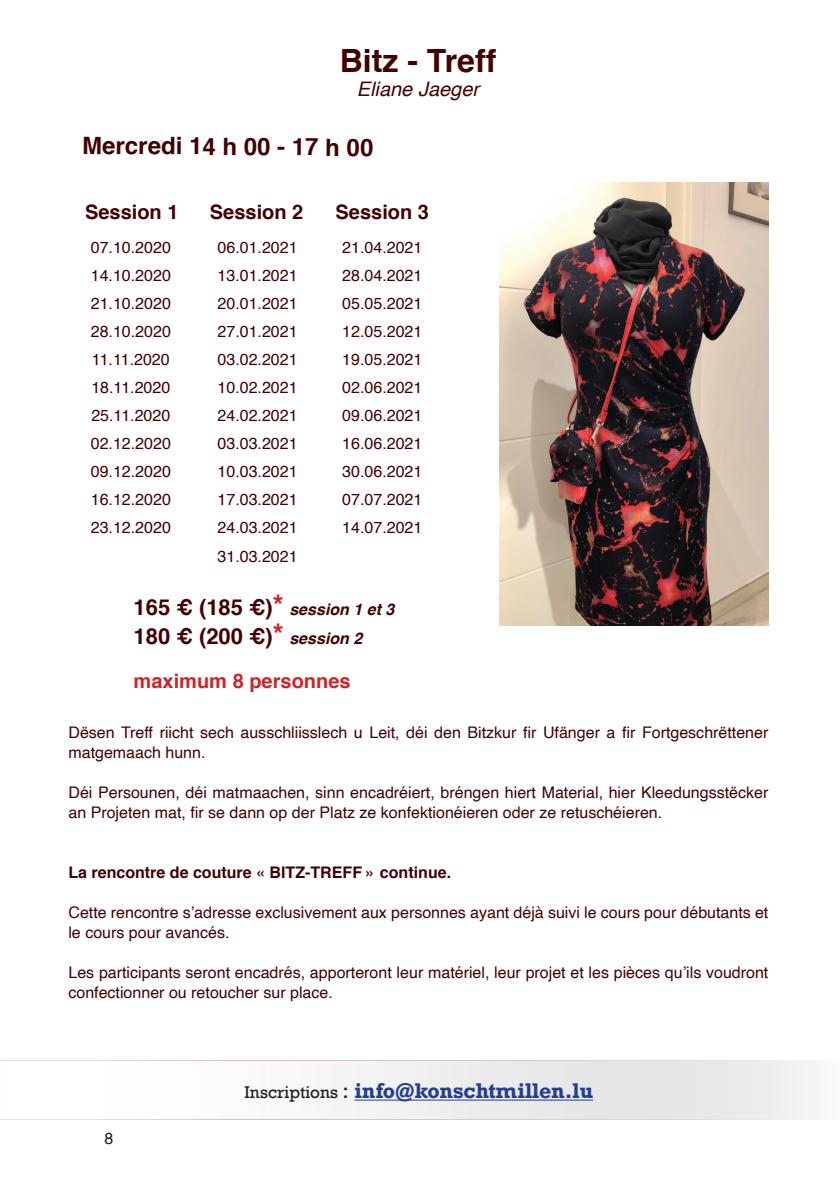
<style>
.page{position:relative;width:840px;height:1191px;background:#fff}
.page>*{position:absolute;margin:0;border:0;box-sizing:border-box;transform-origin:0 0}
.t1{font:700 32px "Helvetica";color:#420203}
.t2{font:700 24px "Helvetica";color:#420203}
.t3{font:700 22px "Helvetica";color:#420203}
.t4{font:700 20px "Rockwell";color:#253f8e}
.t5{font:700 20px "Helvetica";color:#420203}
.t6{font:700 20px "Helvetica";color:#d1232a}
.t7{font:italic 20px "Helvetica";color:#420203}
.t8{font:16px/28px "Helvetica";color:#420203}
.t9{font:700 16px "Helvetica";color:#420203}
.t10{font:italic 700 16px "Helvetica";color:#420203}
.t11{font:16px "Helvetica";color:#231f20}
.s1{font-style:normal;font-size:22px}
.s2{font-style:normal;font-size:28px;color:#d1232a}
.s3{font-size:28px;color:#d1232a}
.s4{font-style:italic;font-size:16px}
.s5{font-weight:400;font-size:16px;color:#231f20}
.s6{font-weight:400;color:#231f20}
</style>
<div class="page">
<hr style="left:354px;top:1099px;width:238px;height:1px;background:#253f8e">
<img style="left:499px;top:182px;width:269px;height:444px">
<h1 class="t1" style="left:339px;top:34px;width:158px">Bitz - Treff</h1>
<p class="t7" style="left:356px;top:73px;width:124px">Eliane Jaeger</p>
<h2 class="t2" style="left:82px;top:127px;width:293px">Mercredi 14 h 00 - 17 h 00</h2>
<p class="t5" style="left:85px;top:196px;width:95px">Session 1</p>
<p class="t5" style="left:210px;top:196px;width:95px">Session 2</p>
<p class="t5" style="left:335px;top:196px;width:95px">Session 3</p>
<p class="t8" style="left:91px;top:234px;width:82px;text-align:justify">07.10.2020<br>14.10.2020<br>21.10.2020<br>28.10.2020<br>11.11.2020<br>18.11.2020<br>25.11.2020<br>02.12.2020<br>09.12.2020<br>16.12.2020<br>23.12.2020</p>
<p class="t8" style="left:217px;top:234px;width:82px;text-align:justify">06.01.2021<br>13.01.2021<br>20.01.2021<br>27.01.2021<br>03.02.2021<br>10.02.2021<br>24.02.2021<br>03.03.2021<br>10.03.2021<br>17.03.2021<br>24.03.2021<br>31.03.2021</p>
<p class="t8" style="left:342px;top:234px;width:82px;text-align:justify">21.04.2021<br>28.04.2021<br>05.05.2021<br>12.05.2021<br>19.05.2021<br>02.06.2021<br>09.06.2021<br>16.06.2021<br>30.06.2021<br>07.07.2021<br>14.07.2021</p>
<p class="t10" style="left:134px;top:596px;width:262px"><span class="s1">165 € (185 €)</span><span class="s2">*</span> session 1 et 3</p>
<h3 class="t3" style="left:134px;top:618px;width:230px">180 € (200 €)<span class="s3">*</span> <span class="s4">session 2</span></h3>
<p class="t6" style="left:134px;top:665px;width:218px">maximum 8 personnes</p>
<p class="t8" style="left:68px;top:722px;width:701px;line-height:20px">Dësen Treff riicht sech ausschliisslech u Leit, déi den Bitzkur fir Ufänger a fir Fortgeschrëttener matgemaach hunn.</p>
<p class="t8" style="left:68px;top:782px;width:701px;line-height:20px">Déi Persounen, déi matmaachen, sinn encadréiert, bréngen hiert Material, hier Kleedungsstëcker an Projeten mat, fir se dann op der Platz ze konfektionéieren oder ze retuschéieren.</p>
<p class="t9" style="left:68px;top:859px;width:384px">La rencontre de couture « BITZ-TREFF » continue.</p>
<p class="t8" style="left:68px;top:902px;width:701px;line-height:20px">Cette rencontre s’adresse exclusivement aux personnes ayant déjà suivi le cours pour débutants et le cours pour avancés.</p>
<p class="t8" style="left:68px;top:962px;width:701px;line-height:20px">Les participants seront encadrés, apporteront leur matériel, leur projet et les pièces qu’ils voudront confectionner ou retoucher sur place.</p>
<p class="t11" style="left:105px;top:1126px;width:10px">8</p>
<p class="t4" style="left:244px;top:1077px;width:350px"><span class="s5">Inscriptions</span> <span class="s6">:</span> info@konschtmillen.lu</p>
</div>
